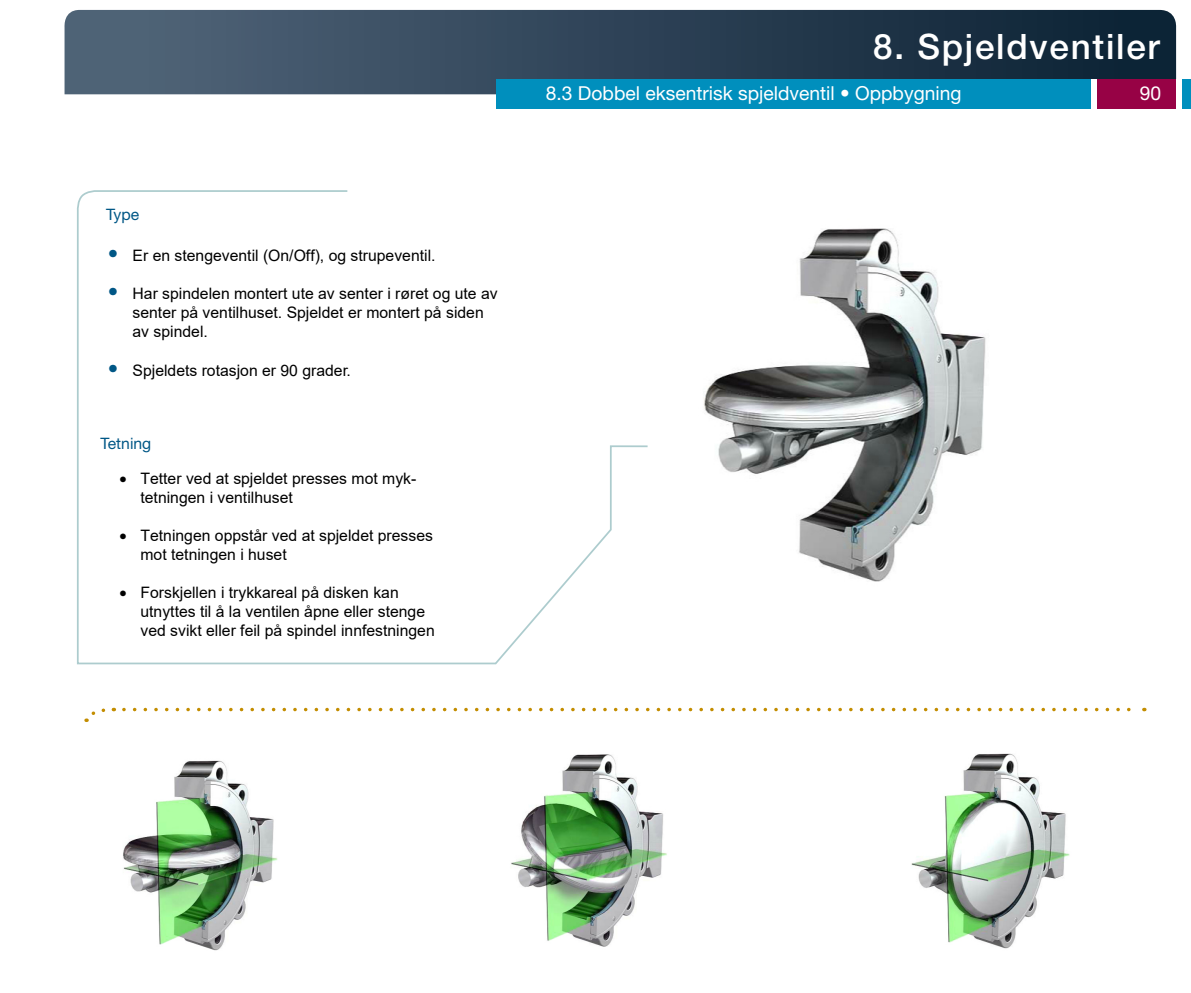
<style>
.page{position:relative;width:1191px;height:993px;background:#fff}
.page>*{position:absolute;margin:0;border:0;box-sizing:border-box;transform-origin:0 0}
.t1{font:500 35px "Helvetica Neue";letter-spacing:.05em;color:#fff}
.t2{font:19.25px "Helvetica Neue";color:#fff}
.t3{font:15.75px/18.9px "Arial";color:#000}
.t4{font:15.75px "Helvetica Neue";color:#005786}
.s1{font-family:"Helvetica Neue";font-size:21px;color:#005786}
</style>
<div class="page">
<img style="left:703px;top:228px;width:283px;height:354px">
<svg style="left:64px;top:10px;width:1112px;height:84px;background:#304559"></svg>
<div style="left:496px;top:79px;width:695px;height:30px;background:#008fbd"></div>
<div style="left:1096px;top:79px;width:80px;height:30px;background:#970245"></div>
<div style="left:1091px;top:79px;width:6px;height:34px;background:#fff"></div>
<div style="left:1176px;top:79px;width:5px;height:34px;background:#fff"></div>
<svg style="left:86px;top:707px;width:28px;height:14px"></svg>
<svg style="left:124px;top:707px;width:1020px;height:4px"></svg>
<svg style="left:77px;top:190px;width:571px;height:475px"></svg>
<img style="left:123px;top:760px;width:155px;height:191px">
<img style="left:511px;top:754px;width:156px;height:193px">
<img style="left:911px;top:753px;width:159px;height:196px">
<p class="t4" style="left:106px;top:205px;width:34px">Type</p>
<p class="t3" style="left:108px;top:245px;width:329px"><span class="s1">•</span> Er en stengeventil (On/Off), og strupeventil.</p>
<p class="t3" style="left:133px;top:284px;width:367px;text-indent:-25px"><span class="s1">•</span> Har spindelen montert ute av senter i røret og ute av senter på ventilhuset. Spjeldet er montert på siden av spindel.</p>
<p class="t3" style="left:108px;top:360px;width:245px"><span class="s1">•</span> Spjeldets rotasjon er 90 grader.</p>
<p class="t4" style="left:101px;top:433px;width:52px">Tetning</p>
<p class="t3" style="left:140px;top:469px;width:277px;text-indent:-21px">• Tetter ved at spjeldet presses mot myk&shy;tetningen i ventilhuset</p>
<p class="t3" style="left:140px;top:526px;width:294px;text-indent:-21px">• Tetningen oppstår ved at spjeldet presses mot tetningen i huset</p>
<p class="t3" style="left:140px;top:582px;width:296px;text-indent:-21px">• Forskjellen i trykkareal på disken kan utnyttes til å la ventilen åpne eller stenge ved svikt eller feil på spindel innfestningen</p>
<h1 class="t1" style="left:873px;top:26px;width:288px">8. Spjeldventiler</h1>
<p class="t2" style="left:546px;top:81px;width:417px">8.3 Dobbel eksentrisk spjeldventil • Oppbygning</p>
<p class="t2" style="left:1139px;top:81px;width:23px">90</p>
</div>
